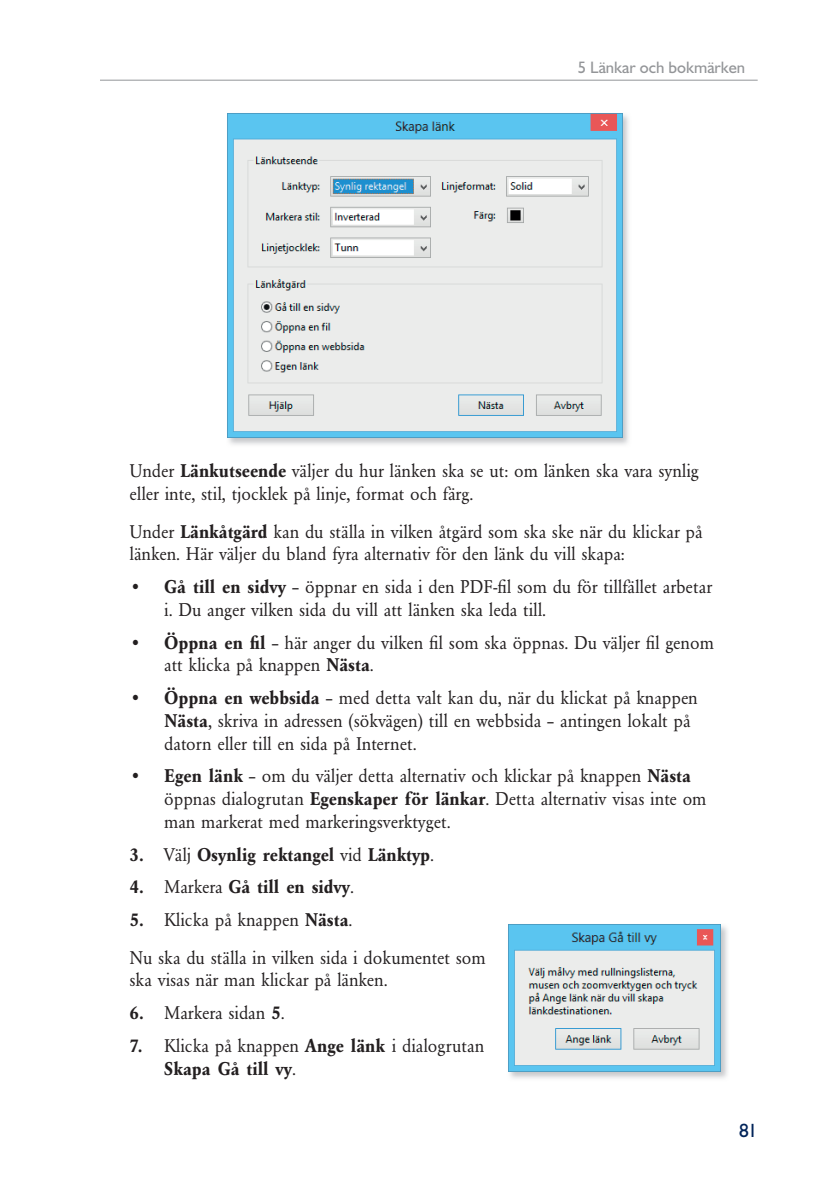
<style>
.page{position:relative;width:821px;height:1203px;background:#fff}
.page>*{position:absolute;margin:0;border:0;box-sizing:border-box;transform-origin:0 0}
.t1{font:19.25px/22.8px "URW Garamond T Regu Narr";color:#231f20}
.t2{font:19.25px "URW Garamond T Bold Narr";color:#231f20}
.t3{font:19.25px "Humanist 521 BT";color:#002359}
.t4{font:16.62px "Humanist 521 BT";color:#939598}
.s1{font-family:"URW Garamond T Bold Narr"}
.s2{font-family:"URW Garamond T Regu Narr"}
</style>
<div class="page">
<hr style="left:100px;top:80px;width:657px;height:1px;background:#939598">
<img style="left:227px;top:113px;width:402px;height:332px">
<img style="left:228px;top:114px;width:394px;height:323px">
<img style="left:508px;top:924px;width:220px;height:155px">
<img style="left:508px;top:924px;width:212px;height:147px">
<p class="t4" style="left:577px;top:57px;width:169px">5 Länkar och bokmärken</p>
<p class="t1" style="left:129px;top:459px;width:571px">Under <span class="s1">Länkutseende</span> väljer du hur länken ska se ut: om länken ska vara synlig eller inte, stil, tjocklek på linje, format och färg.</p>
<p class="t1" style="left:129px;top:520px;width:574px">Under <span class="s1">Länkåtgärd</span> kan du ställa in vilken åtgärd som ska ske när du klickar på länken. Här väljer du bland fyra alternativ för den länk du vill skapa:</p>
<p class="t1" style="left:164px;top:575px;width:549px;text-indent:-35px">• <span class="s1">Gå till en sidvy</span> – öppnar en sida i den PDF-fil som du för tillfället arbetar i. Du anger vilken sida du vill att länken ska leda till.</p>
<p class="t1" style="left:164px;top:630px;width:551px;text-indent:-35px">• <span class="s1">Öppna en fil</span> – här anger du vilken fil som ska öppnas. Du väljer fil genom att klicka på knappen <span class="s1">Nästa</span>.</p>
<p class="t1" style="left:164px;top:686px;width:535px;text-indent:-35px">• <span class="s1">Öppna en webbsida</span> – med detta valt kan du, när du klickat på knappen<br><span class="s1">Nästa</span>, skriva in adressen (sökvägen) till en webbsida – antingen lokalt på datorn eller till en sida på Internet.</p>
<p class="t1" style="left:164px;top:764px;width:543px;text-indent:-35px">• <span class="s1">Egen länk</span> – om du väljer detta alternativ och klickar på knappen <span class="s1">Nästa </span>öppnas dialogrutan <span class="s1">Egenskaper för länkar</span>. Detta alternativ visas inte om man markerat med markeringsverktyget.</p>
<p class="t2" style="left:129px;top:843px;width:306px">3. <span class="s2">Välj</span> Osynlig rektangel <span class="s2">vid</span> Länktyp<span class="s2">.</span></p>
<p class="t2" style="left:129px;top:875px;width:226px">4. <span class="s2">Markera</span> Gå till en sidvy<span class="s2">.</span></p>
<p class="t1" style="left:129px;top:900px;width:357px;line-height:37.6px"><span class="s1">5.</span> Klicka på knappen <span class="s1">Nästa</span>.<br>Nu ska du ställa in vilken sida i dokumentet som</p>
<p class="t1" style="left:129px;top:968px;width:260px">ska visas när man klickar på länken.</p>
<p class="t1" style="left:129px;top:1001px;width:157px"><span class="s1">6.</span> Markera sidan <span class="s1">5</span>.</p>
<p class="t1" style="left:129px;top:1033px;width:356px"><span class="s1">7.</span> Klicka på knappen <span class="s1">Ange länk</span> i dialogrutan</p>
<p class="t2" style="left:164px;top:1056px;width:133px">Skapa Gå till vy<span class="s2">.</span></p>
<p class="t3" style="left:739px;top:1118px;width:20px">81</p>
</div>
